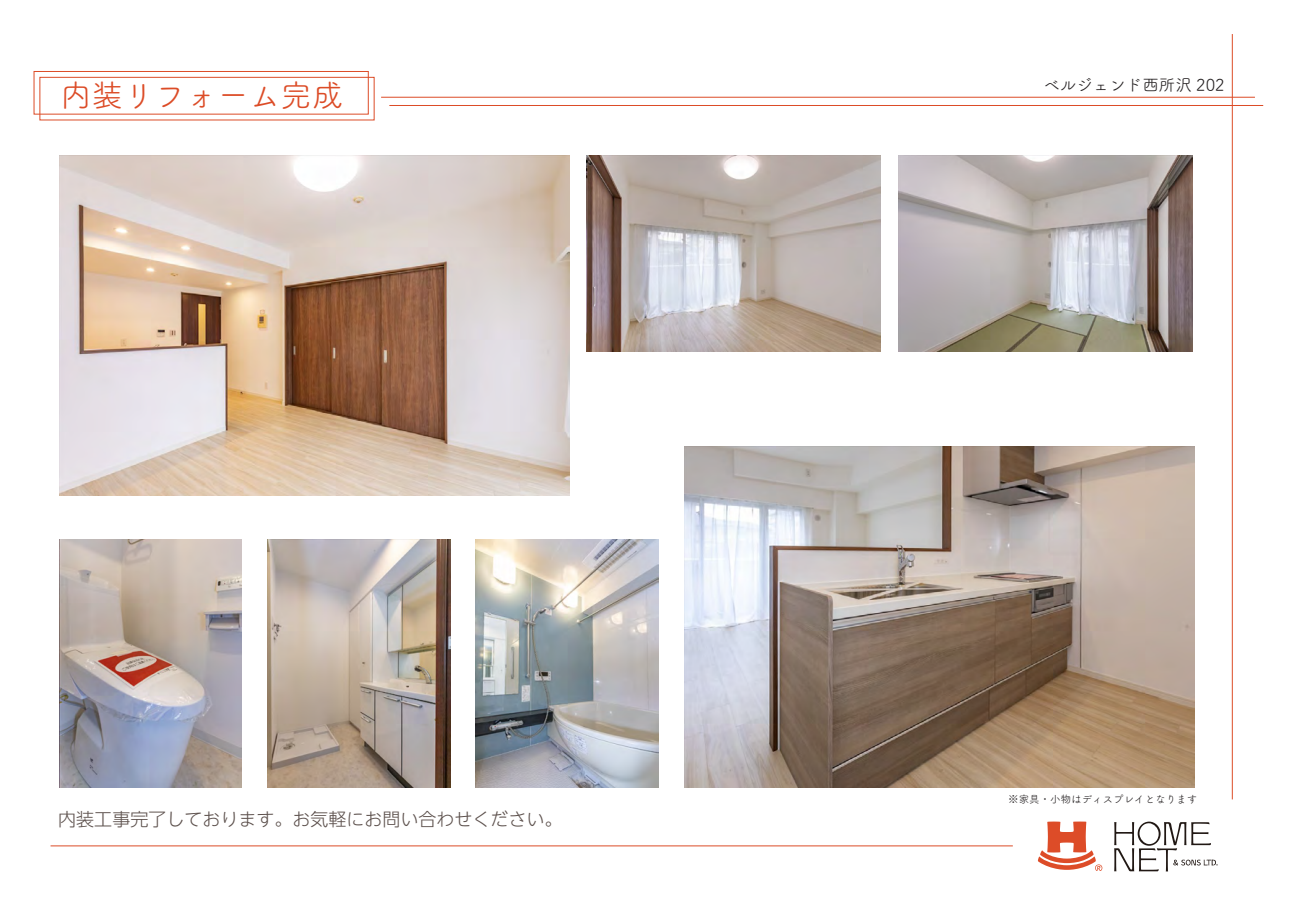
<style>
.page{position:relative;width:1289px;height:919px;background:#fff}
.page>*{position:absolute;margin:0;border:0;box-sizing:border-box;transform-origin:0 0}
.t1{font:31.5px "Tsuku A Rd Gothic Std R";color:#dc4c27}
.t2{font:300 18px "UD Shin Go NT Pro";color:#5c504c}
.t3{font:16.5px "Tsuku A Rd Gothic Std R";color:#231f20}
.t4{font:10.5px "Tsuku A Rd Gothic Std R";color:#231f20}
</style>
<div class="page">
<hr style="left:381px;top:97px;width:873px;height:1px;background:#dc4c27">
<hr style="left:389px;top:105px;width:874px;height:1px;background:#dc4c27">
<hr style="left:51px;top:845px;width:961px;height:1px;background:#dc4c27">
<div style="left:34px;top:71px;width:334px;height:43px;border:1px solid #dc4c27"></div>
<div style="left:39px;top:77px;width:335px;height:43px;border:1px solid #dc4c27"></div>
<svg style="left:1037px;top:821px;width:65px;height:50px"></svg>
<svg style="left:1114px;top:821px;width:103px;height:50px"></svg>
<hr style="left:1231px;top:34px;width:1px;height:765px;background:#dc4c27">
<img style="left:59px;top:539px;width:183px;height:248px">
<img style="left:267px;top:539px;width:183px;height:248px">
<img style="left:476px;top:539px;width:183px;height:248px">
<img style="left:587px;top:155px;width:293px;height:196px">
<img style="left:898px;top:155px;width:294px;height:196px">
<img style="left:684px;top:447px;width:510px;height:340px">
<img style="left:59px;top:155px;width:510px;height:340px">
<h1 class="t1" style="left:60px;top:71px;width:285px">内装リフォーム完成</h1>
<p class="t2" style="left:58px;top:804px;width:506px">内装工事完了しております。お気軽にお問い合わせください。</p>
<p class="t3" style="left:1043px;top:72px;width:183px">ベルジェンド西所沢 202</p>
<p class="t4" style="left:1008px;top:790px;width:190px">※家具・小物はディスプレイとなります</p>
</div>
